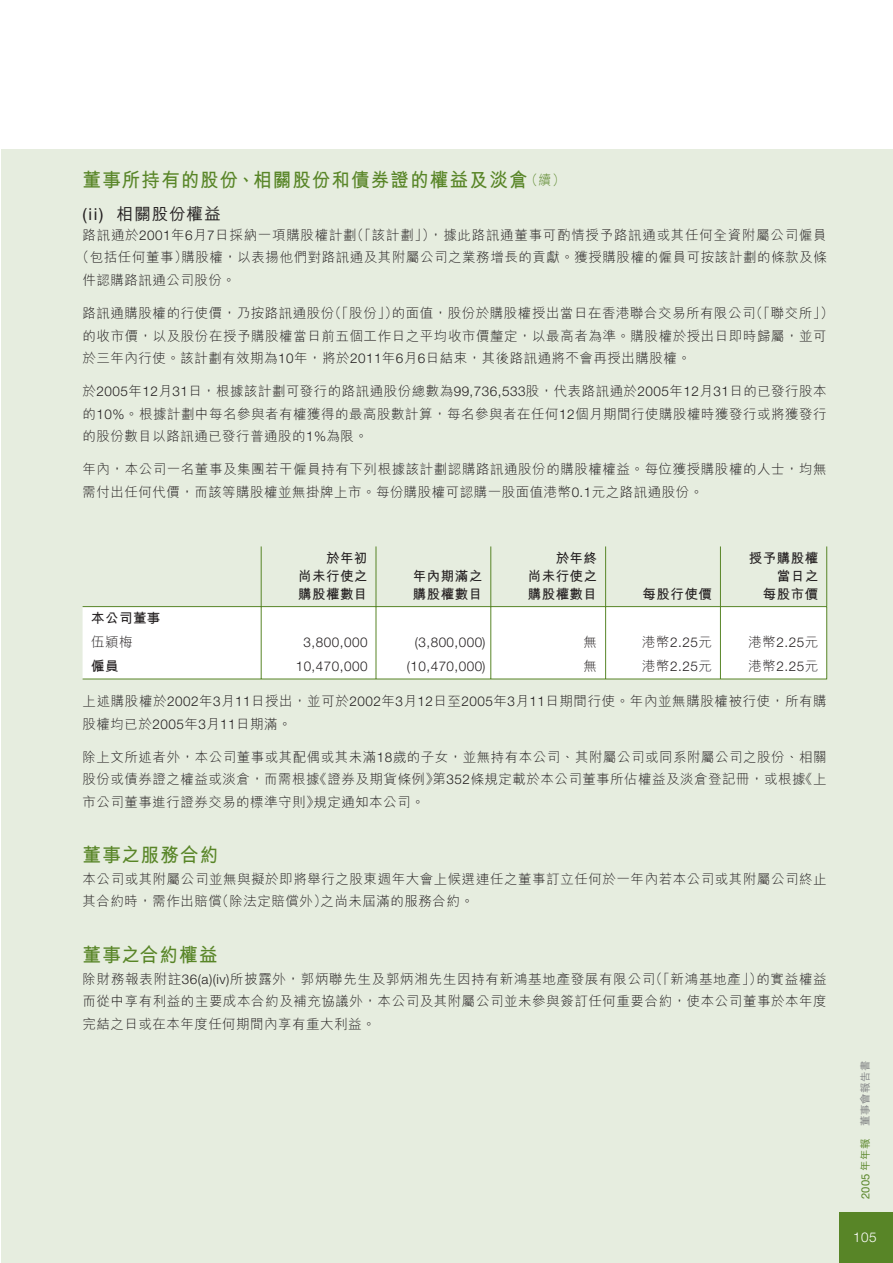
<style>
.page{position:relative;width:893px;height:1263px;background:#fff}
.page>*{position:absolute;margin:0;border:0;box-sizing:border-box;transform-origin:0 0}
.t1{font:19.5px "M Hei HK Bold B5 pc H";letter-spacing:.06em;color:#588527;scale:.95 1}
.t2{font:16.5px "M Hei HK Medium B5 pc H";letter-spacing:.065em;color:#231f20}
.t3{font:13.5px/22.5px "M Hei HK Light B5 pc H";letter-spacing:.04em;color:#231f20}
.t4{font:300 13.5px "Helvetica Neue";letter-spacing:.035em;color:#231f20}
.t5{font:13.5px/18px "M Hei HK Bold B5 pc H";letter-spacing:.035em;color:#231f20;text-align:justify}
.t6{font:300 13.5px "Helvetica Neue";color:#fff}
.t7{font:11.25px "Helvetica Neue";color:#588527}
.t8{font:10.5px "M Hei HK Medium B5 pc H";letter-spacing:.05em;color:#808284}
.s1{font-family:"M Hei HK Light B5 pc H";font-size:13.5px}
.s2{font-family:"Helvetica Neue"}
.s3{font-family:"Helvetica Neue";font-weight:300}
.s4{font-family:"M Hei HK Light B5 pc H";font-weight:400}
.s5{font-family:"M Hei HK Medium B5 pc H";font-size:10.5px}
</style>
<div class="page">
<div style="left:1px;top:149px;width:892px;height:1113px;background:#e6eddf"></div>
<div style="left:839px;top:1212px;width:54px;height:50px;background:#588527"></div>
<div style="left:83px;top:607px;width:735px;height:72px;background:#fff"></div>
<hr style="left:376px;top:546px;width:1px;height:60px;background:#588527">
<hr style="left:490px;top:546px;width:1px;height:60px;background:#588527">
<hr style="left:605px;top:546px;width:1px;height:60px;background:#588527">
<hr style="left:826px;top:546px;width:1px;height:60px;background:#588527">
<hr style="left:261px;top:606px;width:459px;height:1px;background:#588527">
<hr style="left:720px;top:546px;width:1px;height:60px;background:#588527">
<hr style="left:720px;top:606px;width:98px;height:1px;background:#588527">
<hr style="left:261px;top:546px;width:1px;height:60px;background:#588527">
<hr style="left:83px;top:606px;width:178px;height:1px;background:#588527">
<svg style="left:376px;top:607px;width:1px;height:72px"></svg>
<svg style="left:490px;top:607px;width:1px;height:72px"></svg>
<svg style="left:605px;top:607px;width:1px;height:72px"></svg>
<hr style="left:261px;top:679px;width:459px;height:1px;background:#588527">
<svg style="left:818px;top:606px;width:9px;height:74px"></svg>
<svg style="left:720px;top:607px;width:1px;height:72px"></svg>
<hr style="left:720px;top:679px;width:98px;height:1px;background:#588527">
<svg style="left:261px;top:607px;width:1px;height:72px"></svg>
<hr style="left:83px;top:679px;width:178px;height:1px;background:#588527">
<h1 class="t1" style="left:83px;top:173px;width:509px">董事所持有的股份、相關股份和債券證的權益及淡倉<span class="s1">（續）</span></h1>
<p class="t2" style="left:83px;top:208px;width:140px"><span class="s2">(ii)</span> 相關股份權益</p>
<p class="t3" style="left:83px;top:225px;width:746px">路訊通於<span class="s3">2001</span>年<span class="s3">6</span>月<span class="s3">7</span>日採納一項購股權計劃（「該計劃」），據此路訊通董事可酌情授予路訊通或其任何全資附屬公司僱員</p>
<p class="t3" style="left:76px;top:248px;width:752px">（包括任何董事）購股權，以表揚他們對路訊通及其附屬公司之業務增長的貢獻。獲授購股權的僱員可按該計劃的條款及條</p>
<p class="t3" style="left:83px;top:270px;width:155px">件認購路訊通公司股份。</p>
<p class="t3" style="left:83px;top:304px;width:752px">路訊通購股權的行使價，乃按路訊通股份（「股份」）的面值，股份於購股權授出當日在香港聯合交易所有限公司（「聯交所」）的收市價，以及股份在授予購股權當日前五個工作日之平均收市價釐定，以最高者為準。購股權於授出日即時歸屬，並可於三年內行使。該計劃有效期為<span class="s3">10</span>年，將於<span class="s3">2011</span>年<span class="s3">6</span>月<span class="s3">6</span>日結束，其後路訊通將不會再授出購股權。</p>
<p class="t3" style="left:83px;top:382px;width:746px;text-align:justify">於<span class="s3">2005</span>年<span class="s3">12</span>月<span class="s3">31</span>日，根據該計劃可發行的路訊通股份總數為<span class="s3">99,736,533</span>股，代表路訊通於<span class="s3">2005</span>年<span class="s3">12</span>月<span class="s3">31</span>日的已發行股本的<span class="s3">10%</span>。根據計劃中每名參與者有權獲得的最高股數計算，每名參與者在任何<span class="s3">12</span>個月期間行使購股權時獲發行或將獲發行的股份數目以路訊通已發行普通股的<span class="s3">1%</span>為限。</p>
<p class="t3" style="left:83px;top:460px;width:746px">年內，本公司一名董事及集團若干僱員持有下列根據該計劃認購路訊通股份的購股權權益。每位獲授購股權的人士，均無需付出任何代價，而該等購股權並無掛牌上市。每份購股權可認購一股面值港幣<span class="s3">0.1</span>元之路訊通股份。</p>
<p class="t5" style="left:298px;top:550px;width:71px;text-indent:28px">於年初尚未行使之購股權數目</p>
<p class="t5" style="left:413px;top:568px;width:71px">年內期滿之購股權數目</p>
<p class="t5" style="left:528px;top:550px;width:71px;text-indent:28px">於年終尚未行使之購股權數目</p>
<p class="t5" style="left:642px;top:586px;width:71px">每股行使價</p>
<p class="t5" style="left:749px;top:550px;width:71px;text-align:right">授予購股權當日之<br>每股市價</p>
<p class="t5" style="left:91px;top:610px;width:71px">本公司董事</p>
<p class="t3" style="left:91px;top:632px;width:43px">伍穎梅</p>
<p class="t4" style="left:304px;top:637px;width:65px">3,800,000</p>
<p class="t4" style="left:415px;top:637px;width:72px">(3,800,000)</p>
<p class="t3" style="left:584px;top:632px;width:15px">無</p>
<p class="t4" style="left:642px;top:637px;width:71px"><span class="s4">港幣</span>2.25<span class="s4">元</span></p>
<p class="t4" style="left:749px;top:637px;width:71px"><span class="s4">港幣</span>2.25<span class="s4">元</span></p>
<p class="t5" style="left:91px;top:659px;width:29px">僱員</p>
<p class="t4" style="left:296px;top:661px;width:73px">10,470,000</p>
<p class="t4" style="left:407px;top:661px;width:80px">(10,470,000)</p>
<p class="t3" style="left:584px;top:656px;width:15px">無</p>
<p class="t4" style="left:642px;top:661px;width:71px"><span class="s4">港幣</span>2.25<span class="s4">元</span></p>
<p class="t4" style="left:749px;top:661px;width:71px"><span class="s4">港幣</span>2.25<span class="s4">元</span></p>
<p class="t3" style="left:83px;top:692px;width:746px">上述購股權於<span class="s3">2002</span>年<span class="s3">3</span>月<span class="s3">11</span>日授出，並可於<span class="s3">2002</span>年<span class="s3">3</span>月<span class="s3">12</span>日至<span class="s3">2005</span>年<span class="s3">3</span>月<span class="s3">11</span>日期間行使。年內並無購股權被行使，所有購股權均已於<span class="s3">2005</span>年<span class="s3">3</span>月<span class="s3">11</span>日期滿。</p>
<p class="t3" style="left:83px;top:747px;width:746px;text-align:justify">除上文所述者外，本公司董事或其配偶或其未滿<span class="s3">18</span>歲的子女，並無持有本公司、其附屬公司或同系附屬公司之股份、相關股份或債券證之權益或淡倉，而需根據《證券及期貨條例》第<span class="s3">352</span>條規定載於本公司董事所佔權益及淡倉登記冊，或根據《上市公司董事進行證券交易的標準守則》規定通知本公司。</p>
<h1 class="t1" style="left:83px;top:848px;width:144px">董事之服務合約</h1>
<p class="t3" style="left:83px;top:869px;width:746px">本公司或其附屬公司並無與擬於即將舉行之股東週年大會上候選連任之董事訂立任何於一年內若本公司或其附屬公司終止其合約時，需作出賠償（除法定賠償外）之尚未屆滿的服務合約。</p>
<h1 class="t1" style="left:83px;top:947px;width:144px">董事之合約權益</h1>
<p class="t3" style="left:83px;top:969px;width:746px;text-align:justify">除財務報表附註<span class="s3">36(a)(iv)</span>所披露外，郭炳聯先生及郭炳湘先生因持有新鴻基地產發展有限公司（「新鴻基地產」）的實益權益而從中享有利益的主要成本合約及補充協議外，本公司及其附屬公司並未參與簽訂任何重要合約，使本公司董事於本年度完結之日或在本年度任何期間內享有重大利益。</p>
<p class="t8" style="left:861px;top:1126px;width:68px;rotate:-90deg">董事會報告書</p>
<p class="t7" style="left:861px;top:1199px;width:62px;rotate:-90deg">2005 <span class="s5">年年報</span></p>
<p class="t6" style="left:853px;top:1232px;width:25px">105</p>
</div>
